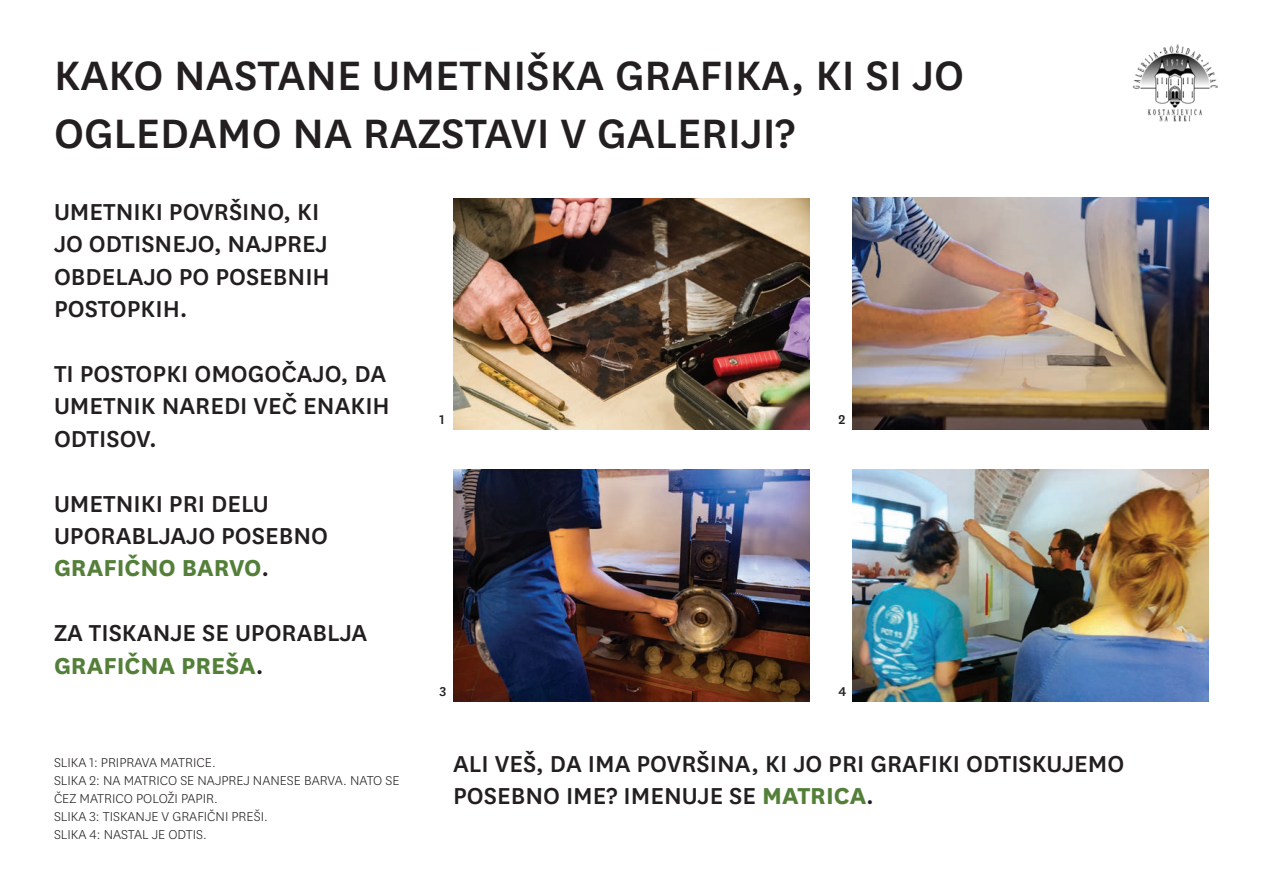
<style>
.page{position:relative;width:1263px;height:893px;background:#fff}
.page>*{position:absolute;margin:0;border:0;box-sizing:border-box;transform-origin:0 0}
.t1{font:500 48px/57.6px "National";color:#231f20}
.t2{font:500 27px/32.4px "National";color:#231f20}
.t3{font:300 15px/18px "National";color:#231f20}
.t4{font:500 15px "National";color:#231f20}
.s1{font-weight:700;color:#537f39}
</style>
<div class="page">
<img style="left:852px;top:198px;width:357px;height:231px">
<img style="left:453px;top:470px;width:357px;height:232px">
<img style="left:453px;top:198px;width:357px;height:231px">
<img style="left:852px;top:470px;width:357px;height:231px">
<img style="left:1132px;top:44px;width:86px;height:78px">
<h1 class="t1" style="left:54px;top:44px;width:911px">KAKO NASTANE UMETNIŠKA GRAFIKA, KI SI JO<br>OGLEDAMO NA RAZSTAVI V GALERIJI?</h1>
<p class="t2" style="left:54px;top:194px;width:277px">UMETNIKI POVRŠINO, KI<br>JO ODTISNEJO, NAJPREJ<br>OBDELAJO PO POSEBNIH<br>POSTOPKIH.</p>
<p class="t2" style="left:54px;top:356px;width:337px">TI POSTOPKI OMOGOČAJO, DA<br>UMETNIK NAREDI VEČ ENAKIH<br>ODTISOV.</p>
<p class="t2" style="left:54px;top:486px;width:276px">UMETNIKI PRI DELU<br>UPORABLJAJO POSEBNO<br><span class="s1">GRAFIČNO BARVO</span>.</p>
<p class="t2" style="left:54px;top:615px;width:315px">ZA TISKANJE SE UPORABLJA<br><span class="s1">GRAFIČNA PREŠA</span>.</p>
<p class="t3" style="left:54px;top:753px;width:347px">SLIKA 1: PRIPRAVA MATRICE.<br>SLIKA 2: NA MATRICO SE NAJPREJ NANESE BARVA. NATO SE<br>ČEZ MATRICO POLOŽI PAPIR.<br>SLIKA 3: TISKANJE V GRAFIČNI PREŠI.<br>SLIKA 4: NASTAL JE ODTIS.</p>
<p class="t4" style="left:439px;top:409px;width:7px">1</p>
<p class="t4" style="left:439px;top:681px;width:8px">3</p>
<p class="t4" style="left:838px;top:409px;width:8px">2</p>
<p class="t4" style="left:838px;top:681px;width:9px">4</p>
<p class="t2" style="left:453px;top:746px;width:673px">ALI VEŠ, DA IMA POVRŠINA, KI JO PRI GRAFIKI ODTISKUJEMO<br>POSEBNO IME? IMENUJE SE <span class="s1">MATRICA</span>.</p>
</div>
